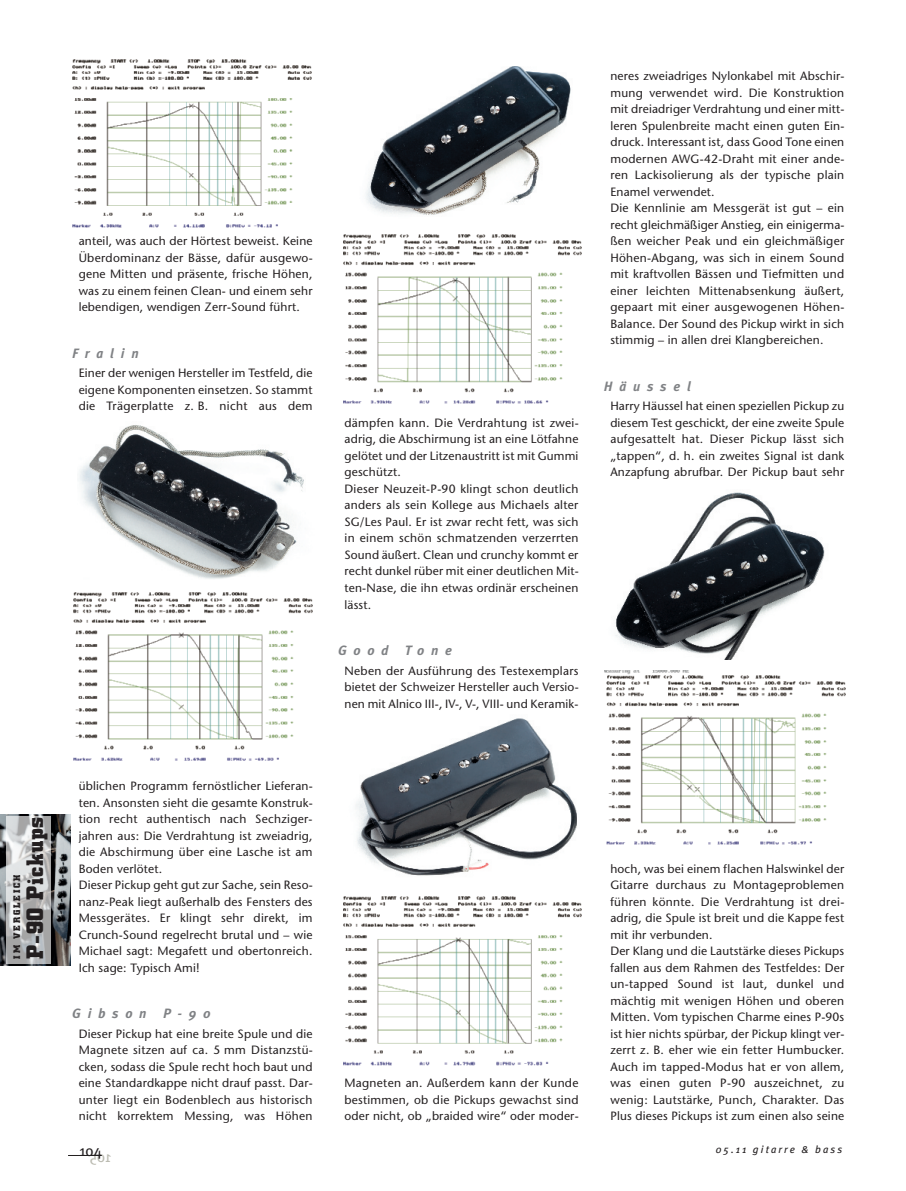
<style>
.page{position:relative;width:906px;height:1191px;background:#fff}
.page>*{position:absolute;margin:0;border:0;box-sizing:border-box;transform-origin:0 0}
.t1{font:700 24px "Square";letter-spacing:.025em;color:#231f20}
.t2{font:15px "Meta Plus";color:#231f20}
.t3{font:italic 700 13.5px "Meta Plus";letter-spacing:.5em;color:#808285}
.t4{font:12px/16.5px "Stone Sans";letter-spacing:.015em;color:#231f20;text-align:justify}
.t5{font:italic 10.5px "Meta Plus";letter-spacing:.2em;color:#231f20}
.t6{font:700 9.6px "Square";letter-spacing:.2em;color:#231f20}
</style>
<div class="page">
<hr style="left:68px;top:1155px;width:34px;height:1px;background:#231f20">
<img style="left:72px;top:59px;width:240px;height:169px">
<img style="left:79px;top:425px;width:225px;height:154px">
<img style="left:73px;top:592px;width:240px;height:169px">
<img style="left:365px;top:66px;width:206px;height:149px">
<img style="left:343px;top:234px;width:239px;height:170px">
<img style="left:355px;top:718px;width:222px;height:158px">
<img style="left:343px;top:896px;width:239px;height:170px">
<img style="left:615px;top:492px;width:210px;height:167px">
<img style="left:604px;top:670px;width:242px;height:175px">
<img style="left:0;top:814px;width:70px;height:151px">
<div style="left:6px;top:816px;width:45px;height:147px;background:#fff;opacity:.65"></div>
<p class="t4" style="left:79px;top:233px;width:236px">anteil, was auch der Hörtest beweist. Keine Überdominanz der Bässe, dafür ausgewo&shy;gene Mitten und präsente, frische Höhen, was zu einem feinen Clean- und einem sehr lebendigen, wendigen Zerr-Sound führt.</p>
<p class="t3" style="left:72px;top:345px;width:68px">Fralin</p>
<p class="t4" style="left:79px;top:365px;width:235px">Einer der wenigen Hersteller im Testfeld, die eigene Komponenten einsetzen. So stammt die Trägerplatte z. B. nicht aus dem</p>
<p class="t4" style="left:344px;top:414px;width:236px;text-align:left">dämpfen kann. Die Verdrahtung ist zwei&shy;adrig, die Abschirmung ist an eine Lötfahne gelötet und der Litzenaustritt ist mit Gummi geschützt.<br>Dieser Neuzeit-P-90 klingt schon deutlich anders als sein Kollege aus Michaels alter SG/Les Paul. Er ist zwar recht fett, was sich in einem schön schmatzenden verzerrten Sound äußert. Clean und crunchy kommt er recht dunkel rüber mit einer deutlichen Mit&shy;ten-Nase, die ihn etwas ordinär erscheinen lässt.</p>
<p class="t3" style="left:338px;top:642px;width:115px">Good Tone</p>
<p class="t4" style="left:344px;top:662px;width:236px">Neben der Ausführung des Testexemplars bietet der Schweizer Hersteller auch Versio&shy;nen mit Alnico III-, IV-, V-, VIII- und Keramik-</p>
<p class="t4" style="left:610px;top:68px;width:236px;text-align:left">neres zweiadriges Nylonkabel mit Abschir&shy;mung verwendet wird. Die Konstruktion mit dreiadriger Verdrahtung und einer mitt&shy;leren Spulenbreite macht einen guten Ein&shy;druck. Interessant ist, dass Good Tone einen modernen AWG-42-Draht mit einer ande&shy;ren Lackisolierung als der typische plain Enamel verwendet.<br>Die Kennlinie am Messgerät ist gut – ein recht gleichmäßiger Anstieg, ein einigerma&shy;ßen weicher Peak und ein gleichmäßiger Höhen-Abgang, was sich in einem Sound mit kraftvollen Bässen und Tiefmitten und einer leichten Mittenabsenkung äußert, gepaart mit einer ausgewogenen Höhen-Balance. Der Sound des Pickup wirkt in sich stimmig – in allen drei Klangbereichen.</p>
<p class="t3" style="left:604px;top:378px;width:89px">Häussel</p>
<p class="t4" style="left:610px;top:398px;width:235px">Harry Häussel hat einen speziellen Pickup zu diesem Test geschickt, der eine zweite Spule aufgesattelt hat. Dieser Pickup lässt sich „tappen“, d. h. ein zweites Signal ist dank Anzapfung abrufbar. Der Pickup baut sehr</p>
<h1 class="t1" style="left:20px;top:958px;width:143px;rotate:-90deg">P-90 Pickups</h1>
<p class="t6" style="left:11px;top:958px;width:86px;rotate:-90deg">IM VERGLEICH</p>
<p class="t4" style="left:79px;top:777px;width:236px;text-align:left">üblichen Programm fernöstlicher Lieferan&shy;ten. Ansonsten sieht die gesamte Konstruk&shy;tion recht authentisch nach Sechziger&shy;jahren aus: Die Verdrahtung ist zweiadrig, die Abschirmung über eine Lasche ist am Boden verlötet.<br>Dieser Pickup geht gut zur Sache, sein Reso&shy;nanz-Peak liegt außerhalb des Fensters des Messgerätes. Er klingt sehr direkt, im Crunch-Sound regelrecht brutal und – wie Michael sagt: Megafett und obertonreich.<br>Ich sage: Typisch Ami!</p>
<p class="t3" style="left:72px;top:1005px;width:140px">Gibson P-90</p>
<p class="t4" style="left:79px;top:1025px;width:236px">Dieser Pickup hat eine breite Spule und die Magnete sitzen auf ca. 5 mm Distanzstü&shy;cken, sodass die Spule recht hoch baut und eine Standardkappe nicht drauf passt. Dar&shy;unter liegt ein Bodenblech aus historisch nicht korrektem Messing, was Höhen</p>
<p class="t4" style="left:344px;top:1074px;width:236px">Magneten an. Außerdem kann der Kunde bestimmen, ob die Pickups gewachst sind oder nicht, ob „braided wire“ oder moder-</p>
<p class="t4" style="left:610px;top:860px;width:236px;text-align:left">hoch, was bei einem flachen Halswinkel der Gitarre durchaus zu Montageproblemen führen könnte. Die Verdrahtung ist drei&shy;adrig, die Spule ist breit und die Kappe fest mit ihr verbunden.<br>Der Klang und die Lautstärke dieses Pickups fallen aus dem Rahmen des Testfeldes: Der un-tapped Sound ist laut, dunkel und mächtig mit wenigen Höhen und oberen Mitten. Vom typischen Charme eines P-90s ist hier nichts spürbar, der Pickup klingt ver&shy;zerrt z. B. eher wie ein fetter Humbucker.<br>Auch im tapped-Modus hat er von allem, was einen guten P-90 auszeichnet, zu wenig: Lautstärke, Punch, Charakter. Das Plus dieses Pickups ist zum einen also seine</p>
<p class="t2" style="left:80px;top:1141px;width:24px">104</p>
<p class="t5" style="left:715px;top:1143px;width:128px">05.11 gitarre &amp; bass</p>
</div>
